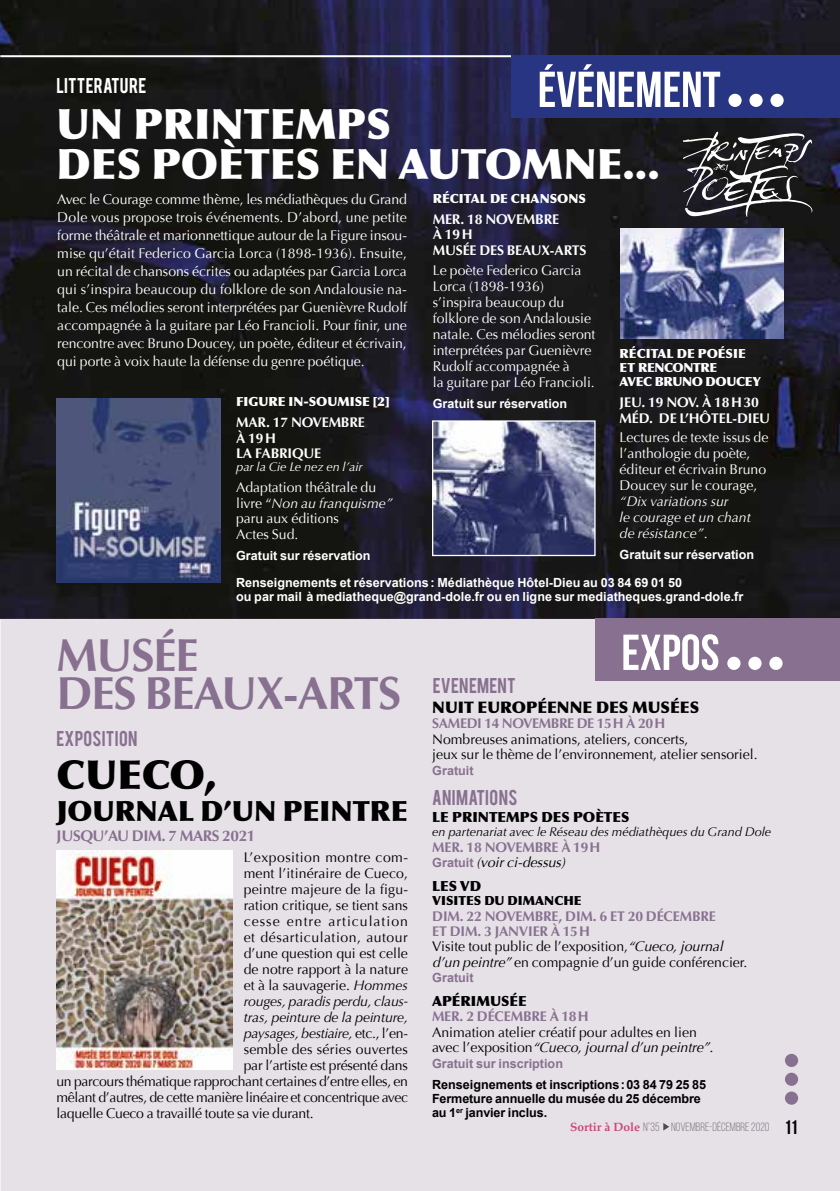
<style>
.page{position:relative;width:840px;height:1191px;background:#fff}
.page>*{position:absolute;margin:0;border:0;box-sizing:border-box;transform-origin:0 0}
.t1{font:700 50.4px "Bebas Neue";color:#fff}
.t2{font:700 46.2px/38px "Optima";letter-spacing:-.025em;color:#887190}
.t3{font:900 42px/40px "Optima";color:#fff}
.t4{font:900 40px "Optima";color:#000}
.t5{font:900 28px "Optima";color:#000}
.t6{font:16.8px "Bebas";letter-spacing:.02em;color:#887190}
.t7{font:16.8px "Bebas";letter-spacing:.015em;color:#fff}
.t8{font:900 16px "Optima";color:#000}
.t9{font:700 15.4px "Optima";letter-spacing:-.025em;color:#887190}
.t10{font:14px/16px "Optima";color:#fff}
.t11{font:14px/15.4px "Optima";color:#000}
.t12{font:700 14px/15.4px "Optima";letter-spacing:-.01em;color:#fff}
.t13{font:700 14px/15.4px "Optima";letter-spacing:-.01em;color:#887190}
.t14{font:italic 14px "Optima";letter-spacing:-.015em;color:#000}
.t15{font:14px "Optima";letter-spacing:-.02em;color:#000}
.t16{font:14px "Optima";letter-spacing:-.025em;color:#000}
.t17{font:italic 14px/16px "Optima";color:#fff}
.t18{font:900 14px "Optima";color:#000}
.t19{font:14px "Optima";letter-spacing:.035em;color:#000}
.t20{font:14px "Optima";letter-spacing:.03em;color:#000}
.t21{font:14px "Optima";letter-spacing:.07em;color:#000}
.t22{font:700 12.6px/27.4px "Arial";color:#fff}
.t23{font:700 12.6px/14px "Arial";letter-spacing:-.01em;color:#000}
.t24{font:italic 12.6px "Optima";color:#000}
.t25{font:900 12.6px/14px "Optima";letter-spacing:-.025em;color:#fff}
.t26{font:900 12.6px "Optima";color:#fff}
.t27{font:700 12.6px "Arial";color:#887190}
.t28{font:italic 12.6px "Optima";color:#fff}
.t29{font:900 12.6px "Optima";color:#000}
.t30{font:12px "Bebas Neue";color:#7c7b7b}
.s1{font-style:italic}
.s2{font-style:normal}
.s3{font-family:"Arial";font-size:12.6px}
.s4{font-weight:400;font-style:italic;color:#000}
.s5{font-weight:700;color:#887190}
.s6{font-family:"Palatino";font-weight:700;color:#e13b6f}
.s7{font-weight:700;font-size:19.6px;color:#000}
</style>
<div class="page">
<img style="left:1px;top:0;width:838px;height:618px">
<div style="left:1px;top:618px;width:838px;height:573px;background:#e6e1e7"></div>
<div style="left:784px;top:1091px;width:13px;height:13px;background:#887190;border-radius:50%"></div>
<div style="left:784px;top:1072px;width:13px;height:13px;background:#887190;border-radius:50%"></div>
<div style="left:784px;top:1053px;width:13px;height:14px;background:#887190;border-radius:50%"></div>
<hr style="left:1px;top:55px;width:838px;height:2px;background:#fff">
<div style="left:511px;top:55px;width:328px;height:63px;background:#283583"></div>
<div style="left:728px;top:94px;width:13px;height:13px;background:#fff;border-radius:50%"></div>
<div style="left:749px;top:94px;width:13px;height:13px;background:#fff;border-radius:50%"></div>
<div style="left:770px;top:94px;width:13px;height:13px;background:#fff;border-radius:50%"></div>
<div style="left:595px;top:618px;width:244px;height:63px;background:#887190"></div>
<div style="left:727px;top:656px;width:13px;height:14px;background:#fff;border-radius:50%"></div>
<div style="left:748px;top:656px;width:13px;height:14px;background:#fff;border-radius:50%"></div>
<div style="left:769px;top:656px;width:13px;height:14px;background:#fff;border-radius:50%"></div>
<img style="left:57px;top:850px;width:175px;height:219px">
<svg style="left:683px;top:131px;width:129px;height:86px"></svg>
<img style="left:434px;top:422px;width:159px;height:132px">
<div style="left:432px;top:420px;width:163px;height:136px;border:1px solid #fff"></div>
<img style="left:620px;top:228px;width:162px;height:110px">
<img style="left:57px;top:398px;width:163px;height:185px">
<h1 class="t1" style="left:537px;top:62px;width:184px">ÉVÉNEMENT</h1>
<p class="t7" style="left:56px;top:73px;width:91px">LITTERATURE</p>
<h3 class="t3" style="left:56px;top:104px;width:604px">UN PRINTEMPS<br>DES POÈTES EN AUTOMNE...</h3>
<p class="t26" style="left:432px;top:191px;width:155px">RÉCITAL DE CHANSONS</p>
<p class="t12" style="left:432px;top:212px;width:155px">MER. 18 NOVEMBRE<br>À 19H<br>MUSÉE DES BEAUX-ARTS</p>
<p class="t10" style="left:432px;top:262px;width:164px">Le poète Federico Garcia<br>Lorca (1898-1936) s’inspira beaucoup du folklore de son Andalousie natale. Ces mélodies seront interprétées par Guenièvre<br>Rudolf accompagnée à<br>la guitare par Léo Francioli.</p>
<p class="t22" style="left:432px;top:390px;width:136px">Gratuit sur réservation</p>
<p class="t10" style="left:57px;top:190px;width:351px;line-height:18px;text-align:justify">Avec le Courage comme thème, les médiathèques du Grand Dole vous propose trois événements. D’abord, une petite forme théâtrale et marionnettique autour de la Figure insou&shy;mise qu’était Federico Garcia Lorca (1898-1936). Ensuite, un récital de chansons écrites ou adaptées par Garcia Lorca qui s’inspira beaucoup du folklore de son Andalousie na&shy;tale. Ces mélodies seront interprétées par Guenièvre Rudolf accompagnée à la guitare par Léo Francioli. Pour finir, une rencontre avec Bruno Doucey, un poète, éditeur et écrivain, qui porte à voix haute la défense du genre poétique.</p>
<p class="t26" style="left:236px;top:394px;width:155px">FIGURE IN-SOUMISE [2]</p>
<p class="t12" style="left:236px;top:415px;width:130px">MAR. 17 NOVEMBRE<br>À 19H<br>LA FABRIQUE</p>
<p class="t28" style="left:236px;top:460px;width:128px">par la Cie Le nez en l’air</p>
<p class="t10" style="left:236px;top:480px;width:158px;line-height:15.4px">Adaptation théâtrale du livre “<span class="s1">Non au franquisme” </span>paru aux éditions<br>Actes Sud.</p>
<p class="t22" style="left:236px;top:542px;width:447px">Gratuit sur réservation<br>Renseignements et réservations: Médiathèque Hôtel-Dieu au 03 84 69 01 50</p>
<p class="t22" style="left:236px;top:583px;width:508px">ou par mail à mediatheque@grand-dole.fr ou en ligne sur mediatheques.grand-dole.fr</p>
<p class="t25" style="left:619px;top:347px;width:143px">RÉCITAL DE POÉSIE<br>ET RENCONTRE<br>AVEC BRUNO DOUCEY</p>
<p class="t12" style="left:619px;top:395px;width:152px">JEU. 19 NOV. À 18H30<br>MÉD. DE L’HÔTEL-DIEU</p>
<p class="t10" style="left:619px;top:430px;width:150px">Lectures de texte issus de l’anthologie du poète, éditeur et écrivain Bruno<br>Doucey sur le courage,</p>
<p class="t17" style="left:619px;top:494px;width:133px">“Dix variations sur<br>le courage et un chant de résistance”<span class="s2">.</span></p>
<p class="t22" style="left:619px;top:542px;width:136px">Gratuit sur réservation</p>
<h2 class="t2" style="left:56px;top:636px;width:346px">MUSÉE<br>DES BEAUX-ARTS</h2>
<p class="t6" style="left:57px;top:726px;width:82px">EXPOSITION</p>
<h3 class="t4" style="left:57px;top:751px;width:161px">CUECO,</h3>
<h3 class="t5" style="left:57px;top:794px;width:352px">JOURNAL D’UN PEINTRE</h3>
<p class="t9" style="left:57px;top:826px;width:200px">JUSQU’AU DIM. 7 MARS 2021</p>
<p class="t20" style="left:243px;top:849px;width:166px">L’exposition montre com-</p>
<p class="t11" style="left:243px;top:865px;width:166px">ment l’itinéraire de Cueco,</p>
<p class="t11" style="left:243px;top:881px;width:166px">peintre majeure de la figu-</p>
<p class="t11" style="left:243px;top:897px;width:166px">ration critique, se tient sans</p>
<p class="t21" style="left:243px;top:913px;width:166px">cesse entre articulation</p>
<p class="t19" style="left:243px;top:929px;width:166px">et désarticulation, autour</p>
<p class="t11" style="left:243px;top:945px;width:166px">d’une question qui est celle</p>
<p class="t11" style="left:243px;top:961px;width:166px">de notre rapport à la nature</p>
<p class="t11" style="left:243px;top:977px;width:166px">et à la sauvagerie. <span class="s1">Hommes</span></p>
<p class="t14" style="left:243px;top:993px;width:166px">rouges, paradis perdu, claus-</p>
<p class="t14" style="left:243px;top:1009px;width:166px">tras, peinture de la peinture,</p>
<p class="t14" style="left:243px;top:1025px;width:166px">paysages, bestiaire, <span class="s2">etc., l’en-</span></p>
<p class="t11" style="left:243px;top:1041px;width:166px">semble des séries ouvertes</p>
<p class="t11" style="left:243px;top:1057px;width:166px">par l’artiste est présenté dans</p>
<p class="t15" style="left:56px;top:1073px;width:353px">un parcours thématique rapprochant certaines d’entre elles, en</p>
<p class="t16" style="left:56px;top:1089px;width:353px">mêlant d’autres, de cette manière linéaire et concentrique avec</p>
<p class="t11" style="left:56px;top:1105px;width:258px">laquelle Cueco a travaillé toute sa vie durant.</p>
<p class="t6" style="left:432px;top:673px;width:84px">EVENEMENT</p>
<h1 class="t1" style="left:621px;top:625px;width:100px">EXPOS</h1>
<p class="t8" style="left:432px;top:697px;width:268px">NUIT EUROPÉENNE DES MUSÉES</p>
<p class="t13" style="left:432px;top:716px;width:234px">SAMEDI 14 NOVEMBRE DE 15H À 20H</p>
<p class="t11" style="left:432px;top:731px;width:327px">Nombreuses animations, ateliers, concerts,<br>jeux sur le thème de l’environnement, atelier sensoriel.</p>
<p class="t27" style="left:432px;top:762px;width:43px">Gratuit</p>
<p class="t6" style="left:432px;top:785px;width:87px">ANIMATIONS</p>
<p class="t18" style="left:432px;top:808px;width:198px">LE PRINTEMPS DES POÈTES</p>
<p class="t24" style="left:432px;top:824px;width:340px">en partenariat avec le Réseau des médiathèques du Grand Dole</p>
<p class="t13" style="left:432px;top:839px;width:170px">MER. 18 NOVEMBRE À 19H<br><span class="s3">G rat u i t</span> <span class="s4">(voirci-dessus)</span></p>
<p class="t18" style="left:432px;top:877px;width:50px">LES VD</p>
<p class="t29" style="left:432px;top:893px;width:151px">VISITES DU DIMANCHE</p>
<p class="t11" style="left:432px;top:908px;width:316px"><span class="s5">DIM. 22 NOVEMBRE, DIM. 6 ET 20 DÉCEMBRE<br>ET DIM. 3 JANVIER À 15H<br></span>Visite tout public de l’exposition,<span class="s1">“Cueco,journal d’un peintre”</span>en compagnie d’un guide conférencier.</p>
<p class="t27" style="left:432px;top:969px;width:43px">Gratuit</p>
<p class="t18" style="left:432px;top:992px;width:96px">APÉRIMUSÉE</p>
<p class="t13" style="left:432px;top:1009px;width:158px">MER. 2 DÉCEMBRE À 18H</p>
<p class="t11" style="left:432px;top:1024px;width:286px">Animation atelier créatif pour adultes en lien ave c l ’ ex p o s i t i o n <span class="s1">“Cueco,journald’un peintre”.</span></p>
<p class="t27" style="left:432px;top:1054px;width:132px">Gratuit sur inscription</p>
<p class="t23" style="left:432px;top:1078px;width:275px">Renseignements et inscriptions:03 84 79 25 85<br>Fermeture annuelle du musée du 25 décembre au 1<sup>er</sup> janvier inclus.</p>
<p class="t30" style="left:570px;top:1120px;width:229px"><span class="s6">Sortir à Dole</span> N°35 NOVEMBRE-DÉCEMBRE 2020 <span class="s7">11</span></p>
</div>
